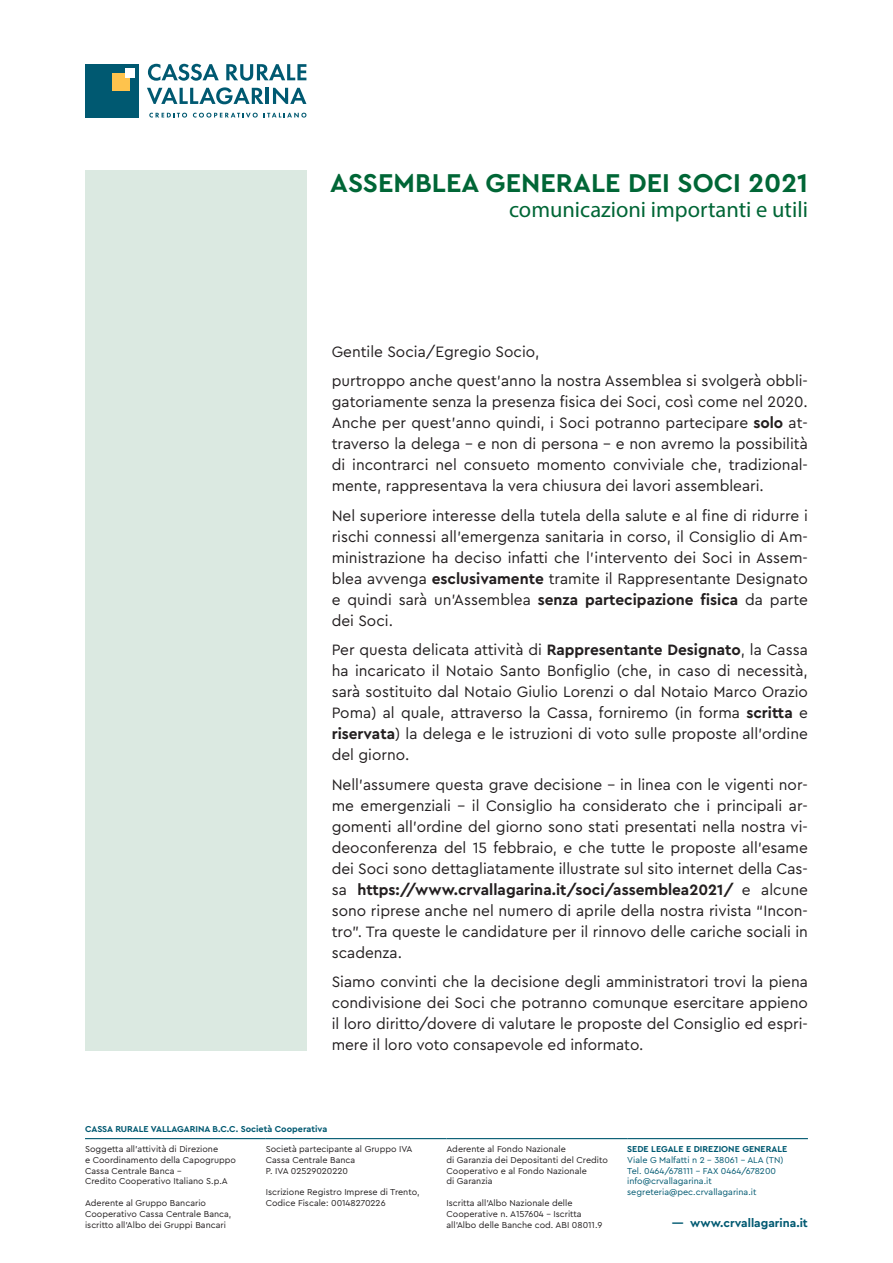
<style>
.page{position:relative;width:893px;height:1263px;background:#fff}
.page>*{position:absolute;margin:0;border:0;box-sizing:border-box;transform-origin:0 0}
.testo{font:700 27px "Cera Pro";color:#006636}
.testo-2{font:22.5px "Myriad Pro";color:#006636}
.testo-3{font:15.75px/21px "Cera Pro";color:#231f20;text-align:justify}
.t1{font:700 12px "Cera Pro";color:#005971}
.t2{font:9px/10.8px "Cera Pro";color:#231f20}
.t3{font:9px/10.8px "Cera Pro";color:#005971}
.t4{font:700 9px "Cera Pro";color:#005971}
.s1{font-weight:700}
</style>
<div class="page">
<hr style="left:85px;top:1138px;width:181px;height:1px;background:#005971">
<hr style="left:266px;top:1138px;width:180px;height:1px;background:#005971">
<hr style="left:446px;top:1138px;width:181px;height:1px;background:#005971">
<hr style="left:627px;top:1138px;width:181px;height:1px;background:#005971">
<div style="left:85px;top:170px;width:221px;height:880px;background:#dbe9e1"></div>
<div style="left:85px;top:64px;width:54px;height:54px;background:#005971"></div>
<div style="left:112px;top:73px;width:18px;height:18px;background:#fec34d"></div>
<div style="left:125px;top:68px;width:9px;height:9px;background:#fff"></div>
<svg style="left:148px;top:64px;width:71px;height:17px"></svg>
<svg style="left:226px;top:64px;width:80px;height:17px"></svg>
<svg style="left:147px;top:87px;width:117px;height:17px"></svg>
<hr style="left:266px;top:88px;width:3px;height:16px;background:#005971">
<svg style="left:273px;top:88px;width:33px;height:16px"></svg>
<svg style="left:149px;top:113px;width:38px;height:5px"></svg>
<svg style="left:193px;top:113px;width:65px;height:5px"></svg>
<svg style="left:264px;top:113px;width:42px;height:5px"></svg>
<p class="testo" style="left:330px;top:165px;width:479px">ASSEMBLEA GENERALE DEI SOCI 2021</p>
<p class="testo-2" style="left:509px;top:196px;width:300px">comunicazioni importanti e utili</p>
<p class="testo-3" style="left:332px;top:340px;width:209px">Gentile Socia/Egregio Socio,</p>
<p class="testo-3" style="left:332px;top:370px;width:478px">purtroppo anche quest’anno la nostra Assemblea si svolgerà obbli&shy;gatoriamente senza la presenza fisica dei Soci, così come nel 2020.<br>Anche per quest’anno quindi, i Soci potranno partecipare <span class="s1">solo</span> at&shy;traverso la delega - e non di persona - e non avremo la possibilità di incontrarci nel consueto momento conviviale che, tradizional&shy;mente, rappresentava la vera chiusura dei lavori assembleari.</p>
<p class="testo-3" style="left:332px;top:504px;width:478px">Nel superiore interesse della tutela della salute e al fine di ridurre i rischi connessi all’emergenza sanitaria in corso, il Consiglio di Am&shy;ministrazione ha deciso infatti che l’intervento dei Soci in Assem&shy;blea avvenga <span class="s1">esclusivamente</span> tramite il Rappresentante Designato e quindi sarà un’Assemblea <span class="s1">senza partecipazione fisica</span> da parte dei Soci.</p>
<p class="testo-3" style="left:332px;top:639px;width:478px">Per questa delicata attività di <span class="s1">Rappresentante Designato</span>, la Cassa ha incaricato il Notaio Santo Bonfiglio (che, in caso di necessità, sarà sostituito dal Notaio Giulio Lorenzi o dal Notaio Marco Orazio Poma) al quale, attraverso la Cassa, forniremo (in forma <span class="s1">scritta</span> e <span class="s1">riservata</span>) la delega e le istruzioni di voto sulle proposte all’ordine del giorno.</p>
<p class="testo-3" style="left:332px;top:773px;width:478px">Nell’assumere questa grave decisione – in linea con le vigenti nor&shy;me emergenziali – il Consiglio ha considerato che i principali ar&shy;gomenti all’ordine del giorno sono stati presentati nella nostra vi&shy;deoconferenza del 15 febbraio, e che tutte le proposte all’esame dei Soci sono dettagliatamente illustrate sul sito internet della Cas&shy;sa <span class="s1">https://www.crvallagarina.it/soci/assemblea2021/</span> e alcune sono riprese anche nel numero di aprile della nostra rivista “Incon&shy;tro”. Tra queste le candidature per il rinnovo delle cariche sociali in scadenza.</p>
<p class="testo-3" style="left:332px;top:971px;width:478px">Siamo convinti che la decisione degli amministratori trovi la piena condivisione dei Soci che potranno comunque esercitare appieno il loro diritto/dovere di valutare le proposte del Consiglio ed espri&shy;mere il loro voto consapevole ed informato.</p>
<p class="t4" style="left:85px;top:1123px;width:244px">CASSA RURALE VALLAGARINA B.C.C. Società Cooperativa</p>
<p class="t2" style="left:85px;top:1143px;width:153px">Soggetta all’attività di Direzione<br>e Coordinamento della Capogruppo<br>Cassa Centrale Banca –<br>Credito Cooperativo Italiano S.p.A</p>
<p class="t2" style="left:85px;top:1197px;width:148px">Aderente al Gruppo Bancario<br>Cooperativo Cassa Centrale Banca, iscritto all’Albo dei Gruppi Bancari</p>
<p class="t2" style="left:266px;top:1143px;width:148px">Società partecipante al Gruppo IVA<br>Cassa Centrale Banca<br>P. IVA 02529020220</p>
<p class="t2" style="left:266px;top:1186px;width:155px">Iscrizione Registro Imprese di Trento,<br>Codice Fiscale: 00148270226</p>
<p class="t2" style="left:446px;top:1143px;width:163px">Aderente al Fondo Nazionale<br>di Garanzia dei Depositanti del Credito<br>Cooperativo e al Fondo Nazionale<br>di Garanzia</p>
<p class="t2" style="left:446px;top:1197px;width:157px">Iscritta all’Albo Nazionale delle<br>Cooperative n. A157604 - Iscritta all’Albo delle Banche cod. ABI 08011.9</p>
<p class="t4" style="left:627px;top:1143px;width:162px">SEDE LEGALE E DIREZIONE GENERALE</p>
<p class="t3" style="left:627px;top:1154px;width:158px">Viale G Malfatti n 2 – 38061 – ALA (TN)<br>Tel. 0464/678111 - FAX 0464/678200 info@crvallagarina.it segreteria@pec.crvallagarina.it</p>
<p class="t1" style="left:672px;top:1215px;width:138px">— www.crvallagarina.it</p>
</div>
